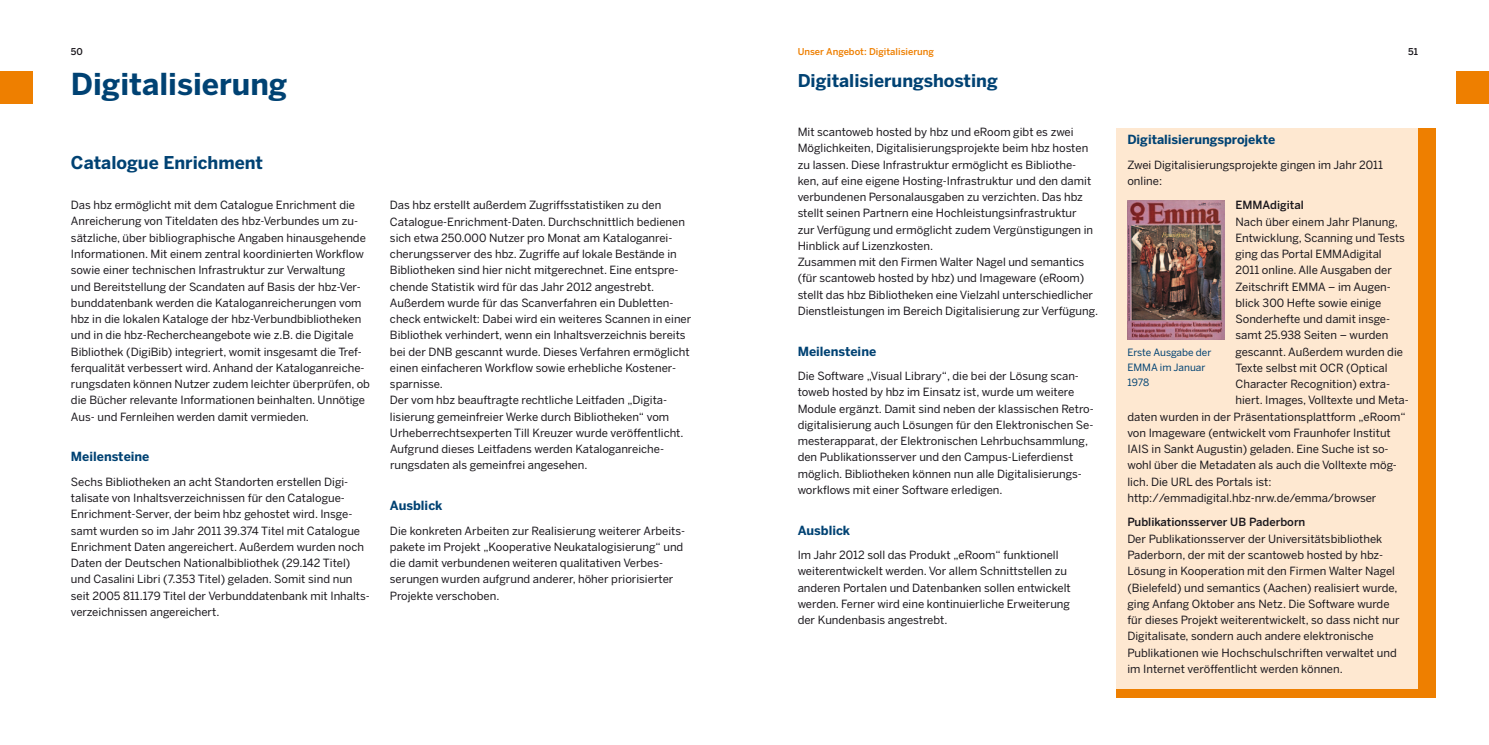
<style>
.page{position:relative;width:1489px;height:745px;background:#fff}
.page>*{position:absolute;margin:0;border:0;box-sizing:border-box;transform-origin:0 0}
.t1{font:700 30px "Benton Sans";color:#004273}
.t2{font:700 17.5px "Benton Sans";color:#004273}
.t3{font:700 12.5px "Benton Sans";color:#004273}
.t4{font:11.25px/16.2px "Benton Sans";color:#1a171c}
.t5{font:500 11.25px "Benton Sans";color:#1a171c}
.t6{font:10px/15px "Benton Sans";color:#004273}
.t7{font:500 9.38px "Benton Sans";color:#ee7f00}
.t8{font:500 9.38px "Benton Sans";color:#1a171c}
</style>
<div class="page">
<div style="left:1456px;top:71px;width:32px;height:32px;background:#ee7f00"></div>
<div style="left:0;top:71px;width:32px;height:32px;background:#ee7f00"></div>
<div style="left:1116px;top:128px;width:301px;height:560px;background:#fee8d1"></div>
<div style="left:1417px;top:128px;width:18px;height:568px;background:#ee7f00"></div>
<div style="left:1116px;top:688px;width:319px;height:8px;background:#ee7f00"></div>
<img style="left:1127px;top:201px;width:97px;height:138px">
<p class="t8" style="left:71px;top:46px;width:13px">50</p>
<p class="t7" style="left:797px;top:46px;width:138px">Unser Angebot: Digitalisierung</p>
<p class="t8" style="left:1408px;top:46px;width:11px">51</p>
<h1 class="t1" style="left:71px;top:66px;width:218px">Digitalisierung</h1>
<h2 class="t2" style="left:71px;top:152px;width:194px">Catalogue Enrichment</h2>
<p class="t4" style="left:71px;top:197px;width:300px">Das hbz ermöglicht mit dem Catalogue Enrichment die Anreicherung von Titeldaten des hbz-Verbundes um zu&shy;sätzliche, über bibliographische Angaben hinausgehende Informationen. Mit einem zentral koordinierten Workflow sowie einer technischen Infrastruktur zur Verwaltung<br>und Bereitstellung der Scandaten auf Basis der hbz-Ver&shy;bunddatenbank werden die Kataloganreicherungen vom hbz in die lokalen Kataloge der hbz-Verbundbibliotheken und in die hbz-Rechercheangebote wie z.B. die Digitale Bibliothek (DigiBib) integriert, womit insgesamt die Tref&shy;ferqualität verbessert wird. Anhand der Kataloganreiche&shy;rungsdaten können Nutzer zudem leichter überprüfen, ob die Bücher relevante Informationen beinhalten. Unnötige Aus- und Fernleihen werden damit vermieden.</p>
<p class="t3" style="left:71px;top:449px;width:80px">Meilensteine</p>
<p class="t4" style="left:71px;top:473px;width:300px">Sechs Bibliotheken an acht Standorten erstellen Digi&shy;talisate von Inhaltsverzeichnissen für den Catalogue-Enrichment-Server, der beim hbz gehostet wird. Insge&shy;samt wurden so im Jahr 2011 39.374 Titel mit Catalogue Enrichment Daten angereichert. Außerdem wurden noch Daten der Deutschen Nationalbibliothek (29.142 Titel) und Casalini Libri (7.353 Titel) geladen. Somit sind nun seit 2005 811.179 Titel der Verbunddatenbank mit Inhalts&shy;verzeichnissen angereichert.</p>
<p class="t4" style="left:390px;top:197px;width:303px">Das hbz erstellt außerdem Zugriffsstatistiken zu den Catalogue-Enrichment-Daten. Durchschnittlich bedienen sich etwa 250.000 Nutzer pro Monat am Kataloganrei&shy;cherungsserver des hbz. Zugriffe auf lokale Bestände in Bibliotheken sind hier nicht mitgerechnet. Eine entspre&shy;chende Statistik wird für das Jahr 2012 angestrebt.<br>Außerdem wurde für das Scanverfahren ein Dubletten&shy;check entwickelt: Dabei wird ein weiteres Scannen in einer Bibliothek verhindert, wenn ein Inhaltsverzeichnis bereits bei der DNB gescannt wurde. Dieses Verfahren ermöglicht einen einfacheren Workflow sowie erhebliche Kostener&shy;sparnisse.<br>Der vom hbz beauftragte rechtliche Leitfaden „Digita&shy;lisierung gemeinfreier Werke durch Bibliotheken“ vom Urheberrechtsexperten Till Kreuzer wurde veröffentlicht.<br>Aufgrund dieses Leitfadens werden Kataloganreiche&shy;rungsdaten als gemeinfrei angesehen.</p>
<p class="t3" style="left:390px;top:498px;width:54px">Ausblick</p>
<p class="t4" style="left:390px;top:522px;width:297px">Die konkreten Arbeiten zur Realisierung weiterer Arbeits&shy;pakete im Projekt „Kooperative Neukatalogisierung“ und die damit verbundenen weiteren qualitativen Verbes&shy;serungen wurden aufgrund anderer, höher priorisierter Projekte verschoben.</p>
<h2 class="t2" style="left:797px;top:70px;width:202px">Digitalisierungshosting</h2>
<p class="t4" style="left:797px;top:124px;width:302px">Mit scantoweb hosted by hbz und eRoom gibt es zwei Möglichkeiten, Digitalisierungsprojekte beim hbz hosten zu lassen. Diese Infrastruktur ermöglicht es Bibliothe&shy;ken, auf eine eigene Hosting-Infrastruktur und den damit verbundenen Personalausgaben zu verzichten. Das hbz stellt seinen Partnern eine Hochleistungsinfrastruktur<br>zur Verfügung und ermöglicht zudem Vergünstigungen in Hinblick auf Lizenzkosten.<br>Zusammen mit den Firmen Walter Nagel und semantics (für scantoweb hosted by hbz) und Imageware (eRoom) stellt das hbz Bibliotheken eine Vielzahl unterschiedlicher Dienstleistungen im Bereich Digitalisierung zur Verfügung.</p>
<p class="t3" style="left:797px;top:343px;width:80px">Meilensteine</p>
<p class="t4" style="left:797px;top:367px;width:298px">Die Software „Visual Library“, die bei der Lösung scan&shy;toweb hosted by hbz im Einsatz ist, wurde um weitere Module ergänzt. Damit sind neben der klassischen Retro&shy;digitalisierung auch Lösungen für den Elektronischen Se&shy;mesterapparat, der Elektronischen Lehrbuchsammlung, den Publikationsserver und den Campus-Lieferdienst möglich. Bibliotheken können nun alle Digitalisierungs&shy;workflows mit einer Software erledigen.</p>
<p class="t3" style="left:797px;top:522px;width:54px">Ausblick</p>
<p class="t4" style="left:797px;top:546px;width:275px">Im Jahr 2012 soll das Produkt „eRoom“ funktionell weiterentwickelt werden. Vor allem Schnittstellen zu anderen Portalen und Datenbanken sollen entwickelt werden. Ferner wird eine kontinuierliche Erweiterung der Kundenbasis angestrebt.</p>
<p class="t3" style="left:1127px;top:132px;width:149px">Digitalisierungsprojekte</p>
<p class="t4" style="left:1127px;top:156px;width:257px">Zwei Digitalisierungsprojekte gingen im Jahr 2011 online:</p>
<p class="t5" style="left:1235px;top:198px;width:70px">EMMAdigital</p>
<p class="t4" style="left:1235px;top:213px;width:164px">Nach über einem Jahr Planung,</p>
<p class="t4" style="left:1235px;top:229px;width:171px">Entwicklung, Scanning und Tests</p>
<p class="t4" style="left:1235px;top:245px;width:148px">ging das Portal EMMAdigital</p>
<p class="t4" style="left:1235px;top:262px;width:158px">2011 online. Alle Ausgaben der</p>
<p class="t4" style="left:1235px;top:278px;width:157px">Zeitschrift EMMA – im Augen-</p>
<p class="t4" style="left:1235px;top:294px;width:147px">blick 300 Hefte sowie einige</p>
<p class="t4" style="left:1235px;top:310px;width:156px">Sonderhefte und damit insge-</p>
<p class="t4" style="left:1235px;top:327px;width:154px">samt 25.938 Seiten – wurden</p>
<p class="t4" style="left:1235px;top:343px;width:169px">gescannt. Außerdem wurden die</p>
<p class="t4" style="left:1235px;top:359px;width:154px">Texte selbst mit OCR (Optical</p>
<p class="t4" style="left:1235px;top:375px;width:156px">Character Recognition) extra-</p>
<p class="t4" style="left:1235px;top:392px;width:175px">hiert. Images, Volltexte und Meta-</p>
<p class="t4" style="left:1127px;top:408px;width:280px">daten wurden in der Präsentationsplattform „eRoom“</p>
<p class="t4" style="left:1127px;top:424px;width:265px">von Imageware (entwickelt vom Fraunhofer Institut</p>
<p class="t4" style="left:1127px;top:440px;width:263px">IAIS in Sankt Augustin) geladen. Eine Suche ist so-</p>
<p class="t4" style="left:1127px;top:457px;width:271px">wohl über die Metadaten als auch die Volltexte mög-</p>
<p class="t4" style="left:1127px;top:473px;width:146px">lich. Die URL des Portals ist:</p>
<p class="t4" style="left:1127px;top:489px;width:250px">http://emmadigital.hbz-nrw.de/emma/browser</p>
<p class="t6" style="left:1127px;top:344px;width:86px">Erste Ausgabe der<br>EMMA im Januar<br>1978</p>
<p class="t5" style="left:1127px;top:515px;width:179px">Publikationsserver UB Paderborn</p>
<p class="t4" style="left:1127px;top:530px;width:274px">Der Publikationsserver der Universitätsbibliothek Paderborn, der mit der scantoweb hosted by hbz-Lösung in Kooperation mit den Firmen Walter Nagel (Bielefeld) und semantics (Aachen) realisiert wurde, ging Anfang Oktober ans Netz. Die Software wurde für dieses Projekt weiterentwickelt, so dass nicht nur Digitalisate, sondern auch andere elektronische Publikationen wie Hochschulschriften verwaltet und im Internet veröffentlicht werden können.</p>
</div>
